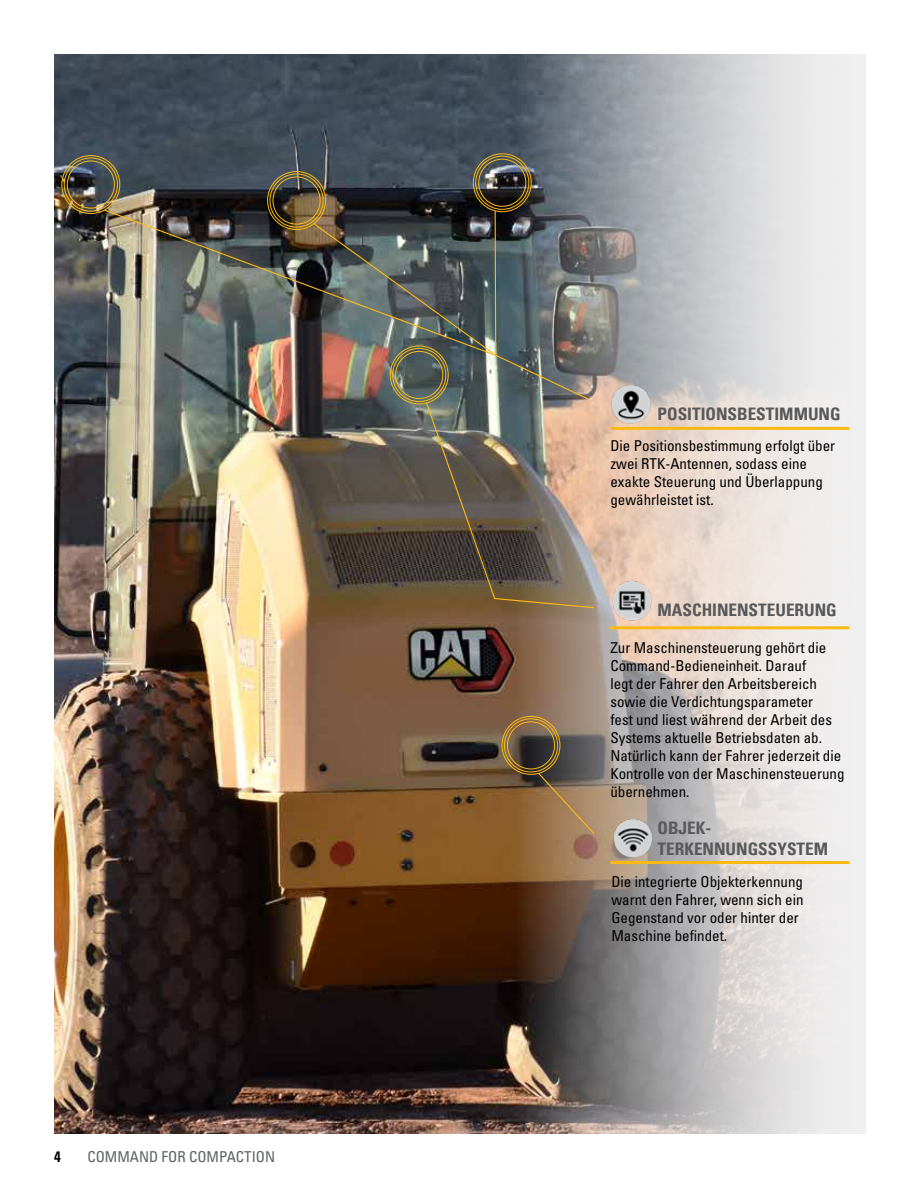
<style>
.page{position:relative;width:918px;height:1188px;background:#fff}
.page>*{position:absolute;margin:0;border:0;box-sizing:border-box;transform-origin:0 0}
.t1{font:700 condensed 17.25px/20.7px "Univers LT";color:#58595b}
.t2{font:condensed 15px/18px "Univers LT Std";color:#000}
.t3{font:condensed 15px "Univers LT Std";color:#5e6263}
.t4{font:700 condensed 15px "Univers LT";color:#000}
</style>
<div class="page">
<img style="left:54px;top:54px;width:462px;height:1080px">
<svg style="left:516px;top:54px;width:350px;height:1080px;background:#c3bebc"></svg>
<div style="left:473px;top:153px;width:59px;height:59px;border:1px solid #fdba12;border-radius:50%"></div>
<div style="left:475px;top:156px;width:54px;height:54px;border:1px solid #fdba12;border-radius:50%"></div>
<div style="left:478px;top:159px;width:48px;height:48px;border:1px solid #fdba12;border-radius:50%"></div>
<div style="left:61px;top:155px;width:59px;height:59px;border:1px solid #fdba12;border-radius:50%"></div>
<div style="left:64px;top:158px;width:54px;height:54px;border:1px solid #fdba12;border-radius:50%"></div>
<div style="left:67px;top:161px;width:48px;height:48px;border:1px solid #fdba12;border-radius:50%"></div>
<div style="left:502px;top:716px;width:58px;height:59px;border:1px solid #fdba12;border-radius:50%"></div>
<div style="left:504px;top:718px;width:54px;height:54px;border:1px solid #fdba12;border-radius:50%"></div>
<div style="left:507px;top:721px;width:48px;height:48px;border:1px solid #fdba12;border-radius:50%"></div>
<div style="left:499px;top:358px;width:107px;height:59px;background:#000;opacity:.17"></div>
<div style="left:429px;top:406px;width:183px;height:221px;background:#000;opacity:.17"></div>
<div style="left:542px;top:776px;width:70px;height:76px;background:#000;opacity:.17"></div>
<svg style="left:537px;top:772px;width:59px;height:63px;background:#937556"></svg>
<div style="left:108px;top:213px;width:406px;height:161px;background:#000;opacity:.17"></div>
<img style="left:103px;top:209px;width:394px;height:148px">
<hr style="left:609px;top:626px;width:240px;height:3px;background:#fdba12">
<hr style="left:611px;top:427px;width:238px;height:3px;background:#fdba12">
<hr style="left:610px;top:861px;width:239px;height:3px;background:#fdba12">
<div style="left:267px;top:171px;width:59px;height:59px;border:1px solid #fdba12;border-radius:50%"></div>
<div style="left:270px;top:174px;width:54px;height:54px;border:1px solid #fdba12;border-radius:50%"></div>
<div style="left:273px;top:177px;width:48px;height:47px;border:1px solid #fdba12;border-radius:50%"></div>
<img style="left:312px;top:210px;width:283px;height:399px">
<img style="left:609px;top:383px;width:44px;height:43px">
<img style="left:610px;top:579px;width:44px;height:43px">
<img style="left:611px;top:816px;width:44px;height:44px">
<p class="t4" style="left:54px;top:1147px;width:8px">4</p>
<p class="t3" style="left:87px;top:1147px;width:189px">COMMAND FOR COMPACTION</p>
<p class="t1" style="left:658px;top:404px;width:185px">POSITIONSBESTIMMUNG</p>
<p class="t2" style="left:610px;top:437px;width:226px">Die Positionsbestimmung erfolgt über zwei RTK-Antennen, sodass eine exakte Steuerung und Überlappung gewährleistet ist.</p>
<p class="t1" style="left:658px;top:599px;width:181px">MASCHINENSTEUERUNG</p>
<p class="t2" style="left:610px;top:639px;width:236px">Zur Maschinensteuerung gehört die Command-Bedieneinheit. Darauf<br>legt der Fahrer den Arbeitsbereich sowie die Verdichtungsparameter<br>fest und liest während der Arbeit des Systems aktuelle Betriebsdaten ab.<br>Natürlich kann der Fahrer jederzeit die Kontrolle von der Maschinensteuerung übernehmen.</p>
<p class="t1" style="left:658px;top:818px;width:172px">OBJEK-<br>TERKENNUNGSSYSTEM</p>
<p class="t2" style="left:611px;top:872px;width:194px">Die integrierte Objekterkennung warnt den Fahrer, wenn sich ein<br>Gegenstand vor oder hinter der<br>Maschine befindet.</p>
</div>
